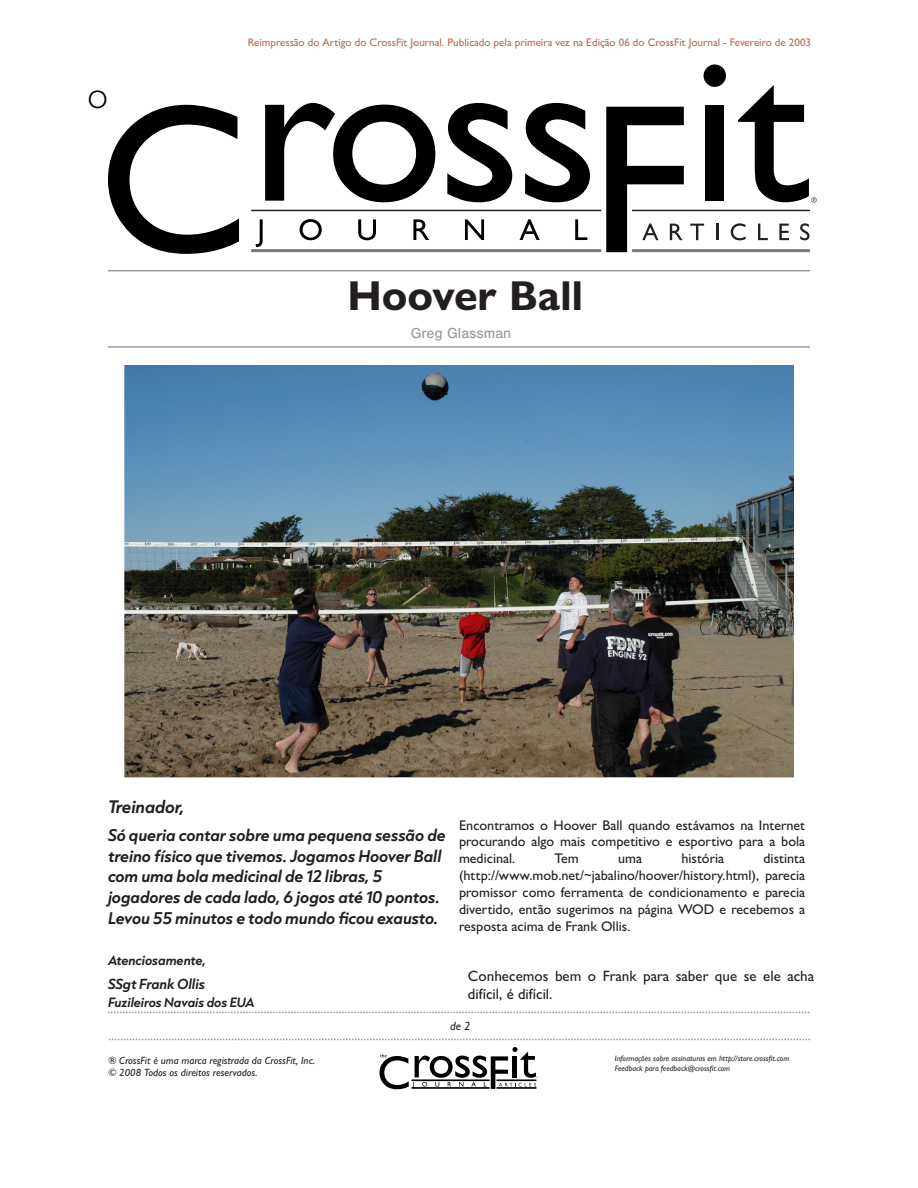
<style>
.page{position:relative;width:918px;height:1188px;background:#fff}
.page>*{position:absolute;margin:0;border:0;box-sizing:border-box;transform-origin:0 0}
.t1{font:700 42px "Gill Sans Nova";color:#231f20}
.t2{font:300 38.4px "Gill Sans Nova";color:#000}
.t3{font:italic 600 15.3px "Capitana";color:#231f20}
.t4{font:500 15px/18px "Gill Sans Nova";color:#231f20}
.t5{font:15px "Nimbus San";color:#959799}
.t6{font:italic 600 14.4px/21px "Capitana";color:#231f20}
.t7{font:500 14.1px/16.8px "Gill Sans Nova";color:#231f20;text-align:justify}
.t8{font:italic 600 12.3px "Capitana";color:#231f20}
.t9{font:italic 500 12px "Gill Sans Nova";color:#231f20}
.t10{font:italic 600 11.55px "Capitana";color:#231f20}
.t11{font:italic 600 11.4px "Capitana";color:#231f20}
.t12{font:500 11.1px "Gill Sans Nova";color:#b26d51}
.t13{font:italic 500 10.5px/12.6px "Gill Sans Nova";color:#231f20}
.t14{font:italic 500 7.8px/9.4px "Gill Sans Nova";color:#231f20}
</style>
<div class="page">
<svg style="left:108px;top:105px;width:131px;height:149px"></svg>
<svg style="left:265px;top:103px;width:170px;height:99px"></svg>
<svg style="left:447px;top:103px;width:65px;height:99px"></svg>
<svg style="left:525px;top:103px;width:65px;height:99px"></svg>
<svg style="left:256px;top:219px;width:7px;height:28px"></svg>
<svg style="left:300px;top:219px;width:22px;height:21px"></svg>
<svg style="left:358px;top:219px;width:18px;height:21px"></svg>
<svg style="left:413px;top:219px;width:16px;height:21px"></svg>
<svg style="left:465px;top:219px;width:19px;height:21px"></svg>
<svg style="left:520px;top:219px;width:20px;height:21px"></svg>
<svg style="left:575px;top:219px;width:12px;height:21px"></svg>
<svg style="left:704px;top:64px;width:22px;height:23px"></svg>
<div style="left:705px;top:105px;width:19px;height:96px;background:#000"></div>
<svg style="left:606px;top:107px;width:78px;height:145px"></svg>
<svg style="left:690px;top:224px;width:14px;height:16px"></svg>
<svg style="left:716px;top:224px;width:2px;height:16px"></svg>
<svg style="left:731px;top:223px;width:15px;height:17px"></svg>
<svg style="left:758px;top:224px;width:10px;height:16px"></svg>
<svg style="left:779px;top:224px;width:10px;height:16px"></svg>
<svg style="left:800px;top:223px;width:9px;height:17px"></svg>
<svg style="left:738px;top:85px;width:79px;height:118px"></svg>
<hr style="left:251px;top:210px;width:350px;height:1px;background:#231f20">
<hr style="left:632px;top:210px;width:178px;height:1px;background:#231f20">
<hr style="left:251px;top:249px;width:350px;height:3px;background:#77797b">
<hr style="left:632px;top:249px;width:178px;height:3px;background:#77797b">
<svg style="left:380px;top:1047px;width:158px;height:42px"></svg>
<svg style="left:108px;top:1012px;width:702px;height:1px"></svg>
<svg style="left:108px;top:1039px;width:702px;height:1px"></svg>
<hr style="left:108px;top:270px;width:702px;height:1px;background:#959799">
<hr style="left:108px;top:346px;width:702px;height:2px;background:#959799">
<img style="left:125px;top:365px;width:668px;height:413px">
<h2 class="t2" style="left:87px;top:72px;width:22px">o</h2>
<p class="t12" style="left:248px;top:36px;width:565px">Reimpressão do Artigo do CrossFit Journal. Publicado pela primeira vez na Edição 06 do CrossFit Journal - Fevereiro de 2003</p>
<h1 class="t1" style="left:347px;top:269px;width:237px">Hoover Ball</h1>
<p class="t5" style="left:411px;top:324px;width:102px">Greg Glassman</p>
<p class="t3" style="left:108px;top:795px;width:78px">Treinador,</p>
<p class="t6" style="left:108px;top:823px;width:339px">Só queria contar sobre uma pequena sessão de treino físico que tivemos. Jogamos Hoover Ball com uma bola medicinal de 12 libras, 5 jogadores de cada lado, 6 jogos até 10 pontos.<br>Levou 55 minutos e todo mundo ficou exausto.</p>
<p class="t10" style="left:108px;top:951px;width:100px">Atenciosamente,</p>
<p class="t8" style="left:108px;top:975px;width:99px">SSgt Frank Ollis</p>
<p class="t11" style="left:108px;top:994px;width:148px">Fuzileiros Navais dos EUA</p>
<p class="t7" style="left:459px;top:816px;width:348px">Encontramos o Hoover Ball quando estávamos na Internet procurando algo mais competitivo e esportivo para a bola medicinal.</p>
<p class="t7" style="left:459px;top:850px;width:348px;text-indent:304px">distinta (http://www.mob.net/~jabalino/hoover/history.html), parecia promissor como ferramenta de condicionamento e parecia divertido, então sugerimos na página WOD e recebemos a resposta acima de Frank Ollis.</p>
<p class="t4" style="left:468px;top:967px;width:348px">Conhecemos bem o Frank para saber que se ele acha difícil, é difícil.</p>
<p class="t7" style="left:555px;top:850px;width:26px">Tem</p>
<p class="t7" style="left:618px;top:850px;width:25px">uma</p>
<p class="t7" style="left:681px;top:850px;width:44px">história</p>
<p class="t9" style="left:450px;top:1019px;width:22px">de 2</p>
<p class="t13" style="left:108px;top:1054px;width:208px">® CrossFit é uma marca registrada da CrossFit, Inc. © 2008 Todos os direitos reservados.</p>
<p class="t14" style="left:615px;top:1054px;width:176px">Informações sobre assinaturas em http://store.crossfit.com<br>Feedback para feedback@crossfit.com</p>
</div>
